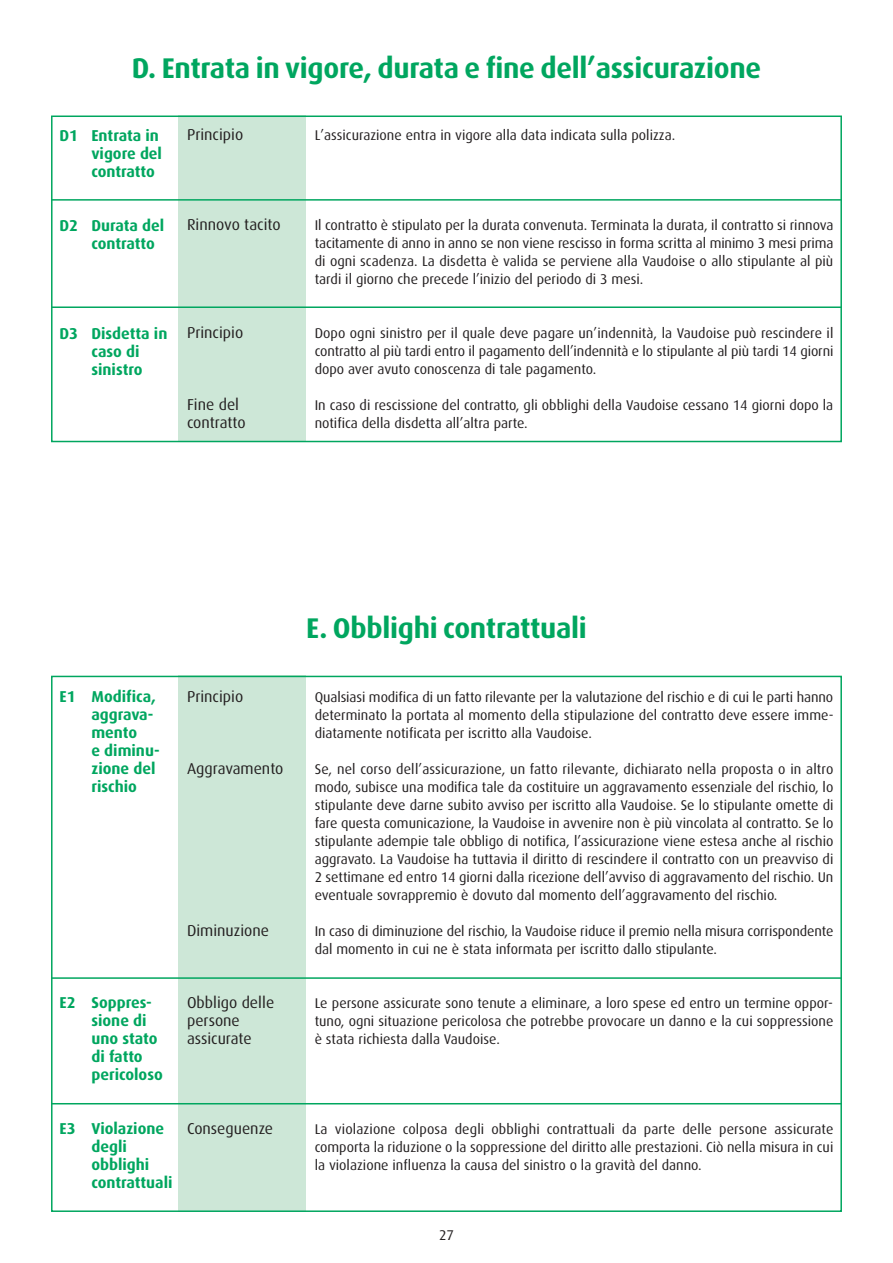
<style>
.page{position:relative;width:893px;height:1263px;background:#fff}
.page>*{position:absolute;margin:0;border:0;box-sizing:border-box;transform-origin:0 0}
.t1{font:700 28.5px "Dax";letter-spacing:-.01em;color:#00a65f}
.t2{font:700 15.75px/18px "Dax";color:#00a65f}
.t3{font:15.75px/18px "Dax";color:#231f20}
.t4{font:14.1px/18px "Dax";color:#231f20;text-align:justify}
</style>
<div class="page">
<div style="left:179px;top:116px;width:127px;height:326px;background:#cde7d7"></div>
<div style="left:51px;top:116px;width:791px;height:326px;border:2px solid #00a65f"></div>
<hr style="left:51px;top:199px;width:791px;height:2px;background:#00a65f">
<hr style="left:51px;top:306px;width:791px;height:2px;background:#00a65f">
<div style="left:179px;top:676px;width:127px;height:536px;background:#cde7d7"></div>
<hr style="left:51px;top:977px;width:791px;height:2px;background:#00a65f">
<hr style="left:51px;top:1103px;width:791px;height:1px;background:#00a65f">
<h1 class="t1" style="left:132px;top:55px;width:631px">D. Entrata in vigore, durata e fine dell’assicurazione</h1>
<p class="t2" style="left:91px;top:128px;width:72px;text-indent:-32px">D1 Entrata in vigore del contratto</p>
<p class="t2" style="left:91px;top:218px;width:74px;text-indent:-32px">D2 Durata del contratto</p>
<p class="t3" style="left:187px;top:127px;width:58px">Principio</p>
<p class="t3" style="left:187px;top:217px;width:95px">Rinnovo tacito</p>
<p class="t2" style="left:60px;top:326px;width:109px;text-align:center">D3 Disdetta in caso di<br>sinistro</p>
<p class="t3" style="left:187px;top:325px;width:58px">Principio</p>
<p class="t3" style="left:187px;top:397px;width:60px">Fine del contratto</p>
<p class="t4" style="left:315px;top:127px;width:362px">L’assicurazione entra in vigore alla data indicata sulla polizza.</p>
<p class="t4" style="left:315px;top:217px;width:520px">Il contratto è stipulato per la durata convenuta. Terminata la durata, il contratto si rinnova tacitamente di anno in anno se non viene rescisso in forma scritta al minimo 3 mesi prima di ogni scadenza. La disdetta è valida se perviene alla Vaudoise o allo stipulante al più tardi il giorno che precede l’inizio del periodo di 3 mesi.</p>
<p class="t4" style="left:315px;top:325px;width:520px">Dopo ogni sinistro per il quale deve pagare un’indennità, la Vaudoise può rescindere il contratto al più tardi entro il pagamento dell’indennità e lo stipulante al più tardi 14 giorni dopo aver avuto conoscenza di tale pagamento.</p>
<p class="t4" style="left:315px;top:397px;width:520px">In caso di rescissione del contratto, gli obblighi della Vaudoise cessano 14 giorni dopo la notifica della disdetta all’altra parte.</p>
<p class="t2" style="left:91px;top:689px;width:70px;text-indent:-32px">E1 Modifica, aggrava&shy;mento<br>e diminu&shy;zione del rischio</p>
<p class="t3" style="left:187px;top:689px;width:58px">Principio</p>
<p class="t3" style="left:187px;top:761px;width:98px">Aggravamento</p>
<p class="t3" style="left:187px;top:923px;width:83px">Diminuzione</p>
<p class="t2" style="left:91px;top:995px;width:73px;text-indent:-32px">E2 Soppres&shy;sione di uno stato di fatto pericoloso</p>
<p class="t2" style="left:91px;top:1121px;width:83px;text-indent:-32px">E3 Violazione degli obblighi contrattuali</p>
<p class="t3" style="left:187px;top:995px;width:89px">Obbligo delle persone assicurate</p>
<p class="t3" style="left:187px;top:1121px;width:88px">Conseguenze</p>
<h1 class="t1" style="left:306px;top:616px;width:282px">E. Obblighi contrattuali</h1>
<p class="t4" style="left:315px;top:689px;width:520px">Qualsiasi modifica di un fatto rilevante per la valutazione del rischio e di cui le parti hanno determinato la portata al momento della stipulazione del contratto deve essere imme&shy;diatamente notificata per iscritto alla Vaudoise.</p>
<p class="t4" style="left:315px;top:761px;width:520px">Se, nel corso dell’assicurazione, un fatto rilevante, dichiarato nella proposta o in altro modo, subisce una modifica tale da costituire un aggravamento essenziale del rischio, lo stipulante deve darne subito avviso per iscritto alla Vaudoise. Se lo stipulante omette di fare questa comunicazione, la Vaudoise in avvenire non è più vincolata al contratto. Se lo stipulante adempie tale obbligo di notifica, l’assicurazione viene estesa anche al rischio aggravato. La Vaudoise ha tuttavia il diritto di rescindere il contratto con un preavviso di 2 settimane ed entro 14 giorni dalla ricezione dell’avviso di aggravamento del rischio. Un eventuale sovrappremio è dovuto dal momento dell’aggravamento del rischio.</p>
<p class="t4" style="left:315px;top:923px;width:520px">In caso di diminuzione del rischio, la Vaudoise riduce il premio nella misura corrispondente dal momento in cui ne è stata informata per iscritto dallo stipulante.</p>
<p class="t4" style="left:315px;top:995px;width:520px">Le persone assicurate sono tenute a eliminare, a loro spese ed entro un termine oppor&shy;tuno, ogni situazione pericolosa che potrebbe provocare un danno e la cui soppressione è stata richiesta dalla Vaudoise.</p>
<p class="t4" style="left:315px;top:1121px;width:520px">La violazione colposa degli obblighi contrattuali da parte delle persone assicurate comporta la riduzione o la soppressione del diritto alle prestazioni. Ciò nella misura in cui la violazione influenza la causa del sinistro o la gravità del danno.</p>
<p class="t4" style="left:439px;top:1227px;width:16px">27</p>
</div>
